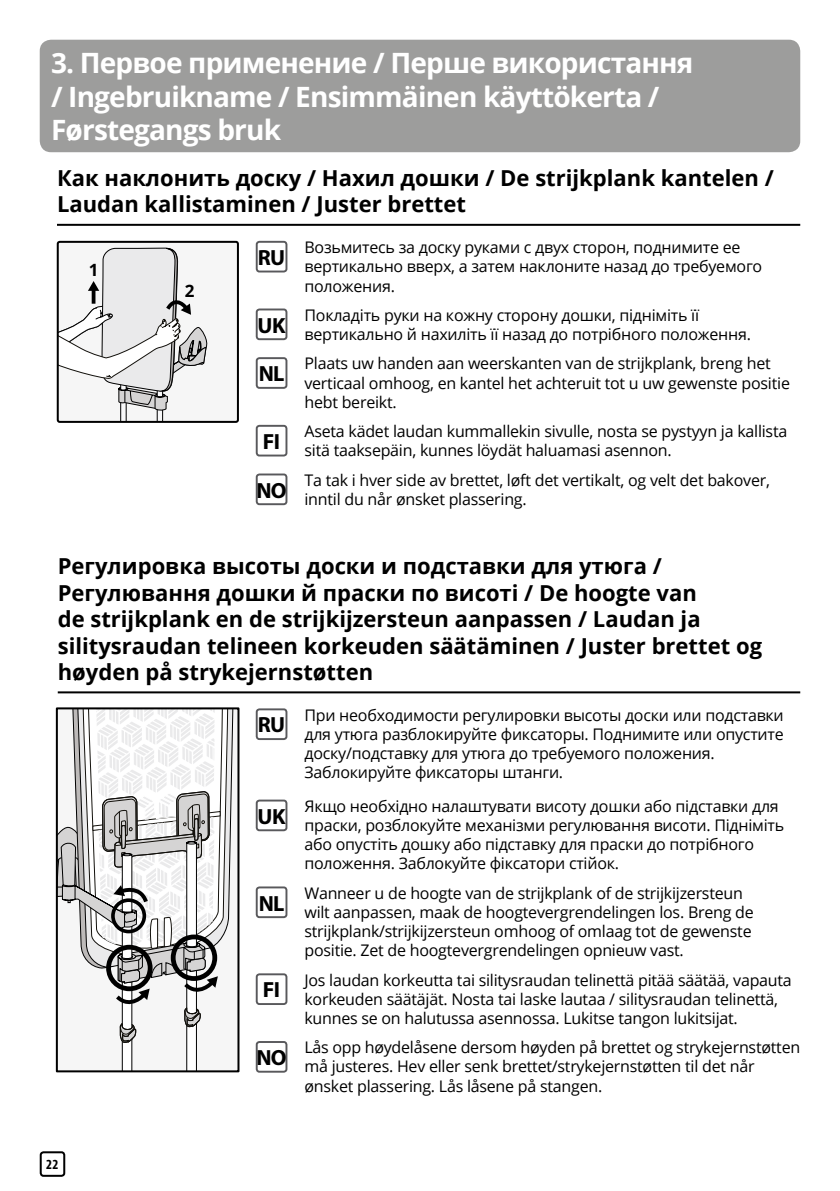
<style>
.page{position:relative;width:840px;height:1191px;background:#fff}
.page>*{position:absolute;margin:0;border:0;box-sizing:border-box;transform-origin:0 0}
.t1{font:700 28px/33.6px "Open Sans";letter-spacing:-.03em;color:#fff}
.t2{font:700 22px/26.4px "Open Sans";color:#000}
.t3{font:700 22px "Myriad Pro";letter-spacing:-.03em;color:#000}
.t4{font:700 17px "Open Sans";color:#000}
.t5{font:16px/19.2px "Open Sans";letter-spacing:-.015em;color:#000}
.t6{font:700 condensed 14px "Myriad Pro";color:#000}
</style>
<div class="page">
<div style="left:40px;top:1151px;width:25px;height:25px;border:2px solid #000;border-radius:3px"></div>
<hr style="left:57px;top:224px;width:742px;height:2px;background:#000">
<div style="left:58px;top:242px;width:180px;height:180px;background:#f6f6f6;border-radius:2px"></div>
<svg style="left:60px;top:247px;width:148px;height:173px"></svg>
<div style="left:57px;top:241px;width:182px;height:182px;border:2px solid #000;border-radius:2px"></div>
<hr style="left:58px;top:691px;width:741px;height:2px;background:#000">
<div style="left:255px;top:241px;width:32px;height:31px;border:2px solid #59595c;border-radius:3px"></div>
<div style="left:255px;top:308px;width:32px;height:32px;border:2px solid #59595c;border-radius:3px"></div>
<div style="left:255px;top:357px;width:32px;height:32px;border:2px solid #59595c;border-radius:3px"></div>
<div style="left:255px;top:425px;width:32px;height:31px;border:2px solid #59595c;border-radius:3px"></div>
<div style="left:255px;top:473px;width:32px;height:32px;border:2px solid #59595c;border-radius:3px"></div>
<div style="left:255px;top:799px;width:32px;height:32px;border:2px solid #59595c;border-radius:3px"></div>
<div style="left:255px;top:886px;width:32px;height:32px;border:2px solid #59595c;border-radius:3px"></div>
<div style="left:255px;top:973px;width:32px;height:32px;border:2px solid #59595c;border-radius:3px"></div>
<div style="left:255px;top:1041px;width:32px;height:31px;border:2px solid #59595c;border-radius:3px"></div>
<div style="left:255px;top:708px;width:32px;height:32px;border:2px solid #59595c;border-radius:3px"></div>
<div style="left:57px;top:708px;width:181px;height:363px;background:#f6f6f6"></div>
<svg style="left:228px;top:710px;width:6px;height:214px"></svg>
<svg style="left:59px;top:710px;width:169px;height:359px"></svg>
<div style="left:56px;top:707px;width:183px;height:365px;border:2px solid #000"></div>
<div style="left:40px;top:40px;width:759px;height:112px;background:#9d9d9c;border-radius:11px"></div>
<h1 class="t1" style="left:51px;top:45px;width:643px">3. Первое применение / Перше використання / Ingebruikname / Ensimmäinen käyttökerta /<br>Førstegangs bruk</h1>
<h2 class="t2" style="left:57px;top:164px;width:717px">Как наклонить доску / Нахил дошки / De strijkplank kantelen /<br>Laudan kallistaminen / Juster brettet</h2>
<p class="t4" style="left:89px;top:258px;width:11px">1</p>
<p class="t4" style="left:185px;top:279px;width:11px">2</p>
<h2 class="t3" style="left:258px;top:243px;width:29px">RU</h2>
<p class="t5" style="left:304px;top:237px;width:459px">Возьмитесь за доску руками с двух сторон, поднимите ее вертикально вверх, а затем наклоните назад до требуемого положения.</p>
<p class="t5" style="left:257px;top:305px;width:494px;text-align:center">Покладіть руки на кожну сторону дошки, підніміть її<br><sup>UK</sup> вертикально й нахиліть її назад до потрібного положення.</p>
<p class="t5" style="left:304px;top:353px;width:486px">Plaats uw handen aan weerskanten van de strijkplank, breng het verticaal omhoog, en kantel het achteruit tot u uw gewenste positie hebt bereikt.</p>
<h2 class="t3" style="left:258px;top:359px;width:27px">NL</h2>
<p class="t5" style="left:304px;top:421px;width:484px">Aseta kädet laudan kummallekin sivulle, nosta se pystyyn ja kallista sitä taaksepäin, kunnes löydät haluamasi asennon.</p>
<h2 class="t3" style="left:263px;top:427px;width:19px">FI</h2>
<p class="t5" style="left:256px;top:470px;width:514px;text-indent:48px">Ta tak i hver side av brettet, løft det vertikalt, og velt det bakover,<br><sup>NO</sup> inntil du når ønsket plassering.</p>
<p class="t2" style="left:58px;top:552px;width:705px">Регулировка высоты доски и подставки для утюга / Регулювання дошки й праски по висоті / De hoogte van<br>de strijkplank en de strijkijzersteun aanpassen / Laudan ja silitysraudan telineen korkeuden säätäminen / Juster brettet og høyden på strykejernstøtten</p>
<p class="t6" style="left:46px;top:1155px;width:14px">22</p>
<h2 class="t3" style="left:258px;top:710px;width:29px">RU</h2>
<h2 class="t3" style="left:257px;top:802px;width:29px">UK</h2>
<h2 class="t3" style="left:258px;top:888px;width:27px">NL</h2>
<h2 class="t3" style="left:263px;top:975px;width:19px">FI</h2>
<h2 class="t3" style="left:256px;top:1043px;width:32px">NO</h2>
<p class="t5" style="left:304px;top:705px;width:480px">При необходимости регулировки высоты доски или подставки для утюга разблокируйте фиксаторы. Поднимите или опустите доску/подставку для утюга до требуемого положения.<br>Заблокируйте фиксаторы штанги.</p>
<p class="t5" style="left:304px;top:796px;width:481px">Якщо необхідно налаштувати висоту дошки або підставки для праски, розблокуйте механізми регулювання висоти. Підніміть або опустіть дошку або підставку для праски до потрібного положення. Заблокуйте фіксатори стійок.</p>
<p class="t5" style="left:304px;top:883px;width:450px">Wanneer u de hoogte van de strijkplank of de strijkijzersteun wilt aanpassen, maak de hoogtevergrendelingen los. Breng de strijkplank/strijkijzersteun omhoog of omlaag tot de gewenste positie. Zet de hoogtevergrendelingen opnieuw vast.</p>
<p class="t5" style="left:304px;top:969px;width:488px">Jos laudan korkeutta tai silitysraudan telinettä pitää säätää, vapauta korkeuden säätäjät. Nosta tai laske lautaa / silitysraudan telinettä, kunnes se on halutussa asennossa. Lukitse tangon lukitsijat.</p>
<p class="t5" style="left:304px;top:1037px;width:497px">Lås opp høydelåsene dersom høyden på brettet og strykejernstøtten må justeres. Hev eller senk brettet/strykejernstøtten til det når ønsket plassering. Lås låsene på stangen.</p>
</div>
